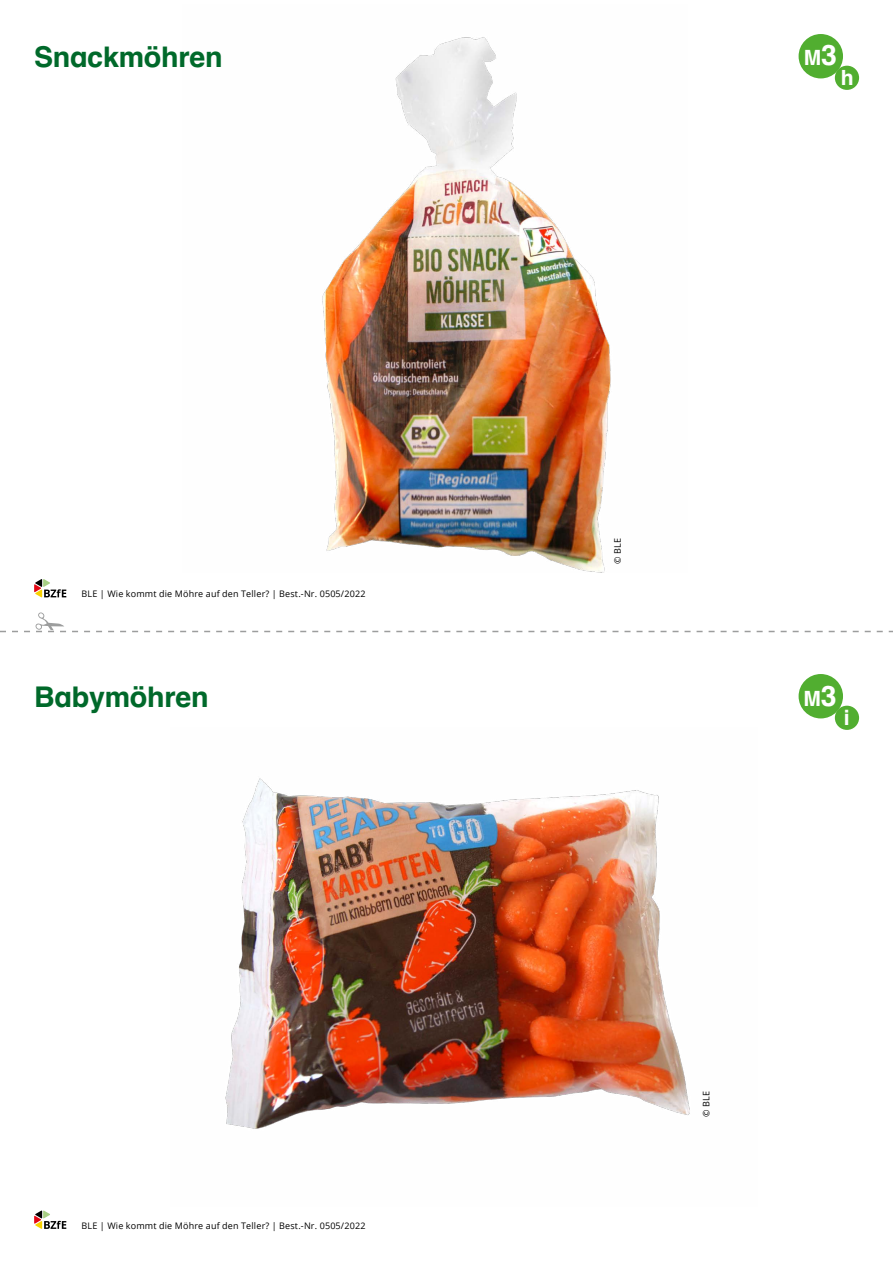
<style>
.page{position:relative;width:893px;height:1263px;background:#fff}
.page>*{position:absolute;margin:0;border:0;box-sizing:border-box;transform-origin:0 0}
.t1{font:700 28.5px "Schulbuch Nord";letter-spacing:-.01em;color:#00692a}
.t2{font:700 21px "Schulbuch Nord";color:#fff}
.t3{font:9px "Open Sans";letter-spacing:.02em;color:#000}
.s1{font-size:28.5px}
</style>
<div class="page">
<svg style="left:0;top:612px;width:893px;height:20px"></svg>
<div style="left:799px;top:34px;width:44px;height:44px;background:#51ae30;border-radius:50%"></div>
<div style="left:835px;top:66px;width:24px;height:24px;background:#51ae30;border-radius:50%"></div>
<div style="left:799px;top:674px;width:44px;height:44px;background:#51ae30;border-radius:50%"></div>
<div style="left:835px;top:706px;width:24px;height:24px;background:#51ae30;border-radius:50%"></div>
<img style="left:225px;top:778px;width:465px;height:351px">
<img style="left:322px;top:37px;width:289px;height:535px">
<svg style="left:34px;top:579px;width:32px;height:18px"></svg>
<svg style="left:34px;top:1210px;width:32px;height:19px"></svg>
<h1 class="t1" style="left:34px;top:39px;width:190px">Snackmöhren</h1>
<p class="t3" style="left:82px;top:588px;width:285px">BLE | Wie kommt die Möhre auf den Teller? | Best.-Nr. 0505/2022</p>
<h1 class="t1" style="left:34px;top:679px;width:176px">Babymöhren</h1>
<p class="t3" style="left:82px;top:1219px;width:285px">BLE | Wie kommt die Möhre auf den Teller? | Best.-Nr. 0505/2022</p>
<h2 class="t2" style="left:804px;top:45px;width:35px">M<span class="s1">3</span></h2>
<h2 class="t2" style="left:841px;top:64px;width:14px">h</h2>
<p class="t3" style="left:611px;top:564px;width:27px;rotate:-90deg">© BLE</p>
<h2 class="t2" style="left:804px;top:685px;width:35px">M<span class="s1">3</span></h2>
<h2 class="t2" style="left:844px;top:704px;width:7px">i</h2>
<p class="t3" style="left:700px;top:1116px;width:27px;rotate:-90deg">© BLE</p>
</div>
